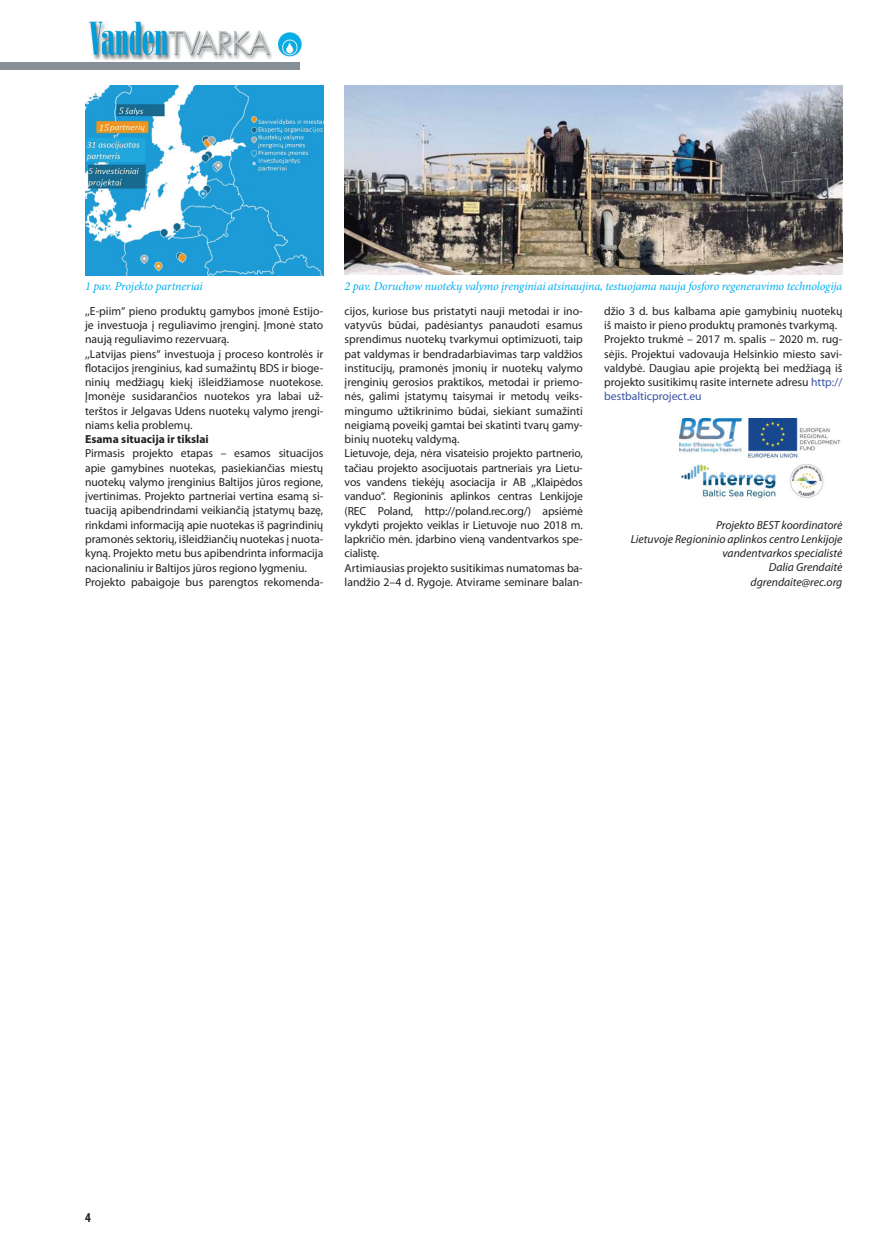
<style>
.page{position:relative;width:885px;height:1246px;background:#fff}
.page>*{position:absolute;margin:0;border:0;box-sizing:border-box;transform-origin:0 0}
.t1{font:700 condensed 13.5px "Myriad Pro";color:#231f20}
.t2{font:italic 12px "Minion Pro";letter-spacing:-.015em;color:#00aeef}
.t3{font:11.7px/14.2px "Myriad Pro";color:#231f20}
.t4{font:italic 11.7px/14.2px "Myriad Pro";color:#231f20;text-align:right}
.t5{font:700 11.7px "Myriad Pro";color:#231f20}
.s1{color:#3853a3}
</style>
<div class="page">
<img style="left:89px;top:21px;width:213px;height:42px">
<div style="left:0;top:62px;width:299px;height:7px;background:#868f96"></div>
<img style="left:344px;top:85px;width:498px;height:190px">
<img style="left:679px;top:419px;width:162px;height:79px">
<img style="left:85px;top:85px;width:238px;height:190px">
<p class="t2" style="left:85px;top:278px;width:119px">1 pav. Projekto partneriai</p>
<p class="t2" style="left:344px;top:278px;width:499px">2 pav. Doruchow nuotekų valymo įrenginiai atsinaujina, testuojama nauja fosforo regeneravimo technologija</p>
<p class="t3" style="left:85px;top:304px;width:240px">,,E-piim“ pieno produktų gamybos įmonė Estijo&shy;je investuoja į reguliavimo įrenginį. Įmonė stato naują reguliavimo rezervuarą.<br>,,Latvijas piens“ investuoja į proceso kontrolės ir flotacijos įrenginius, kad sumažintų BDS ir bioge&shy;ninių medžiagų kiekį išleidžiamose nuotekose.<br>Įmonėje susidarančios nuotekos yra labai už&shy;terštos ir Jelgavas Udens nuotekų valymo įrengi&shy;niams kelia problemų.</p>
<p class="t5" style="left:85px;top:433px;width:125px">Esama situacija ir tikslai</p>
<p class="t3" style="left:85px;top:447px;width:240px">Pirmasis projekto etapas – esamos situacijos apie gamybines nuotekas, pasiekiančias miestų nuotekų valymo įrenginius Baltijos jūros regione, įvertinimas. Projekto partneriai vertina esamą si&shy;tuaciją apibendrindami veikiančią įstatymų bazę, rinkdami informaciją apie nuotekas iš pagrindinių pramonės sektorių, išleidžiančių nuotekas į nuota&shy;kyną. Projekto metu bus apibendrinta informacija nacionaliniu ir Baltijos jūros regiono lygmeniu.<br>Projekto pabaigoje bus parengtos rekomenda-</p>
<p class="t3" style="left:344px;top:304px;width:240px">cijos, kuriose bus pristatyti nauji metodai ir ino&shy;vatyvūs būdai, padėsiantys panaudoti esamus sprendimus nuotekų tvarkymui optimizuoti, taip pat valdymas ir bendradarbiavimas tarp valdžios institucijų, pramonės įmonių ir nuotekų valymo įrenginių gerosios praktikos, metodai ir priemo&shy;nės, galimi įstatymų taisymai ir metodų veiks&shy;mingumo užtikrinimo būdai, siekiant sumažinti neigiamą poveikį gamtai bei skatinti tvarų gamy&shy;binių nuotekų valdymą.<br>Lietuvoje, deja, nėra visateisio projekto partnerio, tačiau projekto asocijuotais partneriais yra Lietu&shy;vos vandens tiekėjų asociacija ir AB ,,Klaipėdos vanduo“. Regioninis aplinkos centras Lenkijoje (REC Poland, http://poland.rec.org/) apsiėmė vykdyti projekto veiklas ir Lietuvoje nuo 2018 m. lapkričio mėn. įdarbino vieną vandentvarkos spe&shy;cialistę.<br>Artimiausias projekto susitikimas numatomas ba&shy;landžio 2–4 d. Rygoje. Atvirame seminare balan-</p>
<p class="t3" style="left:604px;top:304px;width:240px">džio 3 d. bus kalbama apie gamybinių nuotekų iš maisto ir pieno produktų pramonės tvarkymą.<br>Projekto trukmė – 2017 m. spalis – 2020 m. rug&shy;sėjis. Projektui vadovauja Helsinkio miesto savi&shy;valdybė. Daugiau apie projektą bei medžiagą iš projekto susitikimų rasite internete adresu <span class="s1">http:// bestbalticproject.eu</span></p>
<p class="t4" style="left:630px;top:518px;width:213px">Projekto BEST koordinatorė<br>Lietuvoje Regioninio aplinkos centro Lenkijoje vandentvarkos specialistė<br>Dalia Grendaitė<br>dgrendaite@rec.org</p>
<p class="t1" style="left:85px;top:1210px;width:7px">4</p>
</div>
